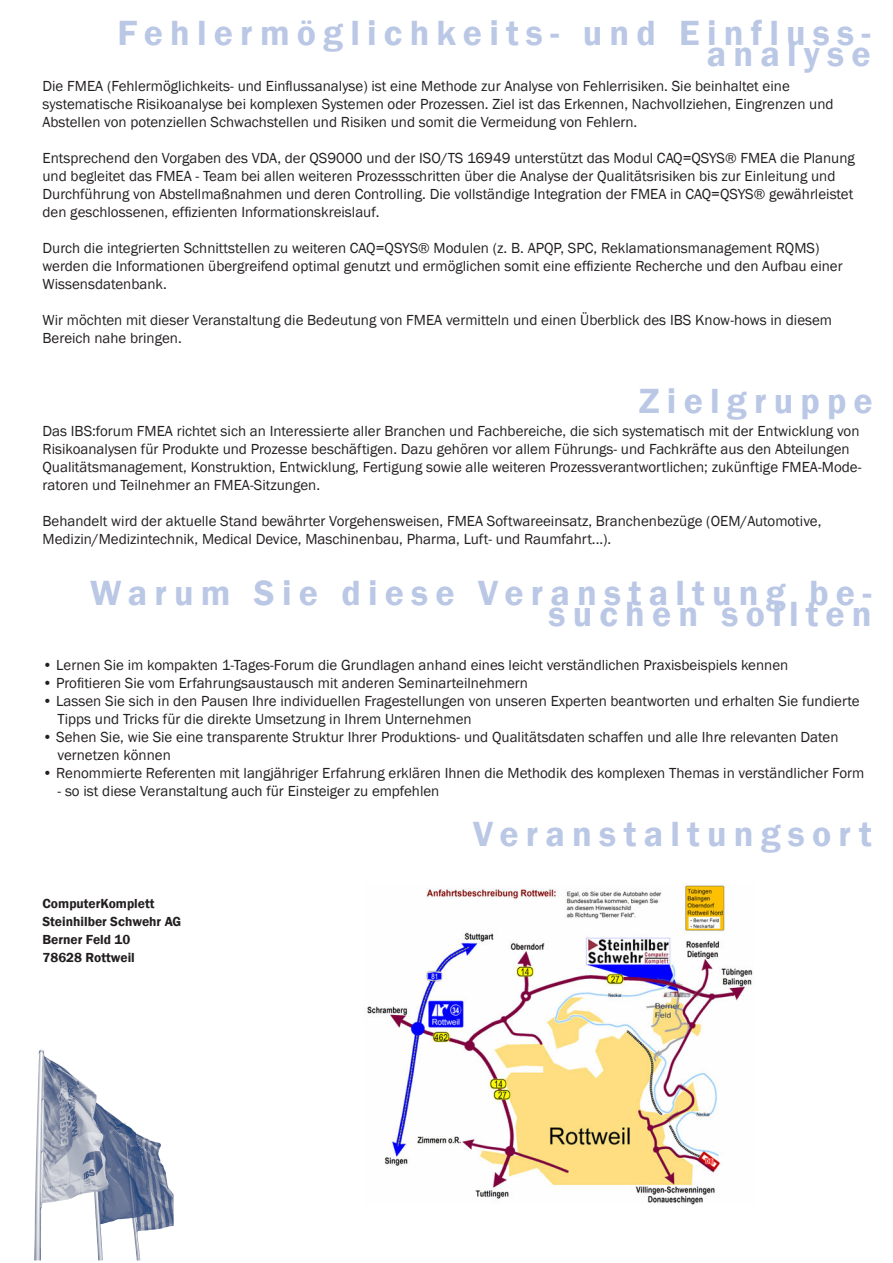
<style>
.page{position:relative;width:893px;height:1263px;background:#fff}
.page>*{position:absolute;margin:0;border:0;box-sizing:border-box;transform-origin:0 0}
.t1{font:600 36px "Franklin Gothic";letter-spacing:.2em;color:#bac8e6}
.Sprecher{font:15px/18px "Franklin Gothic";color:#231f20}
.TEXT{font:15px/18px "Franklin Gothic";color:#231f20}
.Sprecher-2{font:600 13.5px "Franklin Gothic";color:#231f20}
</style>
<div class="page">
<img style="left:34px;top:1049px;width:140px;height:211px">
<img style="left:367px;top:883px;width:386px;height:321px">
<p class="t1" style="left:117px;top:11px;width:755px">Fehlermöglichkeits- und Einfluss-</p>
<p class="t1" style="left:707px;top:32px;width:165px">analyse</p>
<p class="TEXT" style="left:43px;top:78px;width:792px">Die FMEA (Fehlermöglichkeits- und Einflussanalyse) ist eine Methode zur Analyse von Fehlerrisiken. Sie beinhaltet eine systematische Risikoanalyse bei komplexen Systemen oder Prozessen. Ziel ist das Erkennen, Nachvollziehen, Eingrenzen und<br>Abstellen von potenziellen Schwachstellen und Risiken und somit die Vermeidung von Fehlern.</p>
<p class="Sprecher" style="left:43px;top:150px;width:814px">Entsprechend den Vorgaben des VDA, der QS9000 und der ISO/TS 16949 unterstützt das Modul CAQ=QSYS® FMEA die Planung und begleitet das FMEA - Team bei allen weiteren Prozessschritten über die Analyse der Qualitätsrisiken bis zur Einleitung und Durchführung von Abstellmaßnahmen und deren Controlling. Die vollständige Integration der FMEA in CAQ=QSYS® gewährleistet den geschlossenen, effizienten Informationskreislauf.</p>
<p class="Sprecher" style="left:43px;top:240px;width:802px">Durch die integrierten Schnittstellen zu weiteren CAQ=QSYS® Modulen (z. B. APQP, SPC, Reklamationsmanagement RQMS) werden die Informationen übergreifend optimal genutzt und ermöglichen somit eine effiziente Recherche und den Aufbau einer<br>Wissensdatenbank.</p>
<p class="Sprecher" style="left:43px;top:312px;width:791px">Wir möchten mit dieser Veranstaltung die Bedeutung von FMEA vermitteln und einen Überblick des IBS Know-hows in diesem<br>Bereich nahe bringen.</p>
<p class="t1" style="left:639px;top:379px;width:235px">Zielgruppe</p>
<p class="Sprecher" style="left:43px;top:422px;width:820px">Das IBS:forum FMEA richtet sich an Interessierte aller Branchen und Fachbereiche, die sich systematisch mit der Entwicklung von Risikoanalysen für Produkte und Prozesse beschäftigen. Dazu gehören vor allem Führungs- und Fachkräfte aus den Abteilungen Qualitätsmanagement, Konstruktion, Entwicklung, Fertigung sowie alle weiteren Prozessverantwortlichen; zukünftige FMEA-Mode&shy;ratoren und Teilnehmer an FMEA-Sitzungen.</p>
<p class="Sprecher" style="left:43px;top:512px;width:780px">Behandelt wird der aktuelle Stand bewährter Vorgehensweisen, FMEA Softwareeinsatz, Branchenbezüge (OEM/Automotive,<br>Medizin/Medizintechnik, Medical Device, Maschinenbau, Pharma, Luft- und Raumfahrt...).</p>
<p class="t1" style="left:90px;top:570px;width:783px">Warum Sie diese Veranstaltung be-</p>
<p class="t1" style="left:548px;top:591px;width:325px">suchen sollten</p>
<p class="Sprecher" style="left:43px;top:656px;width:747px">• Lernen Sie im kompakten 1-Tages-Forum die Grundlagen anhand eines leicht verständlichen Praxisbeispiels kennen</p>
<p class="Sprecher" style="left:43px;top:674px;width:487px">• Profitieren Sie vom Erfahrungsaustausch mit anderen Seminarteilnehmern</p>
<p class="Sprecher" style="left:43px;top:692px;width:819px">• Lassen Sie sich in den Pausen Ihre individuellen Fragestellungen von unseren Experten beantworten und erhalten Sie fundierte</p>
<p class="Sprecher" style="left:58px;top:710px;width:416px">Tipps und Tricks für die direkte Umsetzung in Ihrem Unternehmen</p>
<p class="Sprecher" style="left:43px;top:728px;width:797px">• Sehen Sie, wie Sie eine transparente Struktur Ihrer Produktions- und Qualitätsdaten schaffen und alle Ihre relevanten Daten</p>
<p class="Sprecher" style="left:58px;top:746px;width:115px">vernetzen können</p>
<p class="Sprecher" style="left:43px;top:764px;width:823px">• Renommierte Referenten mit langjähriger Erfahrung erklären Ihnen die Methodik des komplexen Themas in verständlicher Form</p>
<p class="Sprecher" style="left:58px;top:782px;width:383px">- so ist diese Veranstaltung auch für Einsteiger zu empfehlen</p>
<p class="Sprecher-2" style="left:43px;top:895px;width:114px">ComputerKomplett</p>
<p class="Sprecher-2" style="left:43px;top:913px;width:140px">Steinhilber Schwehr AG</p>
<p class="Sprecher-2" style="left:43px;top:931px;width:89px">Berner Feld 10</p>
<p class="Sprecher-2" style="left:43px;top:949px;width:94px">78628 Rottweil</p>
<p class="t1" style="left:473px;top:812px;width:400px">Veranstaltungsort</p>
</div>
